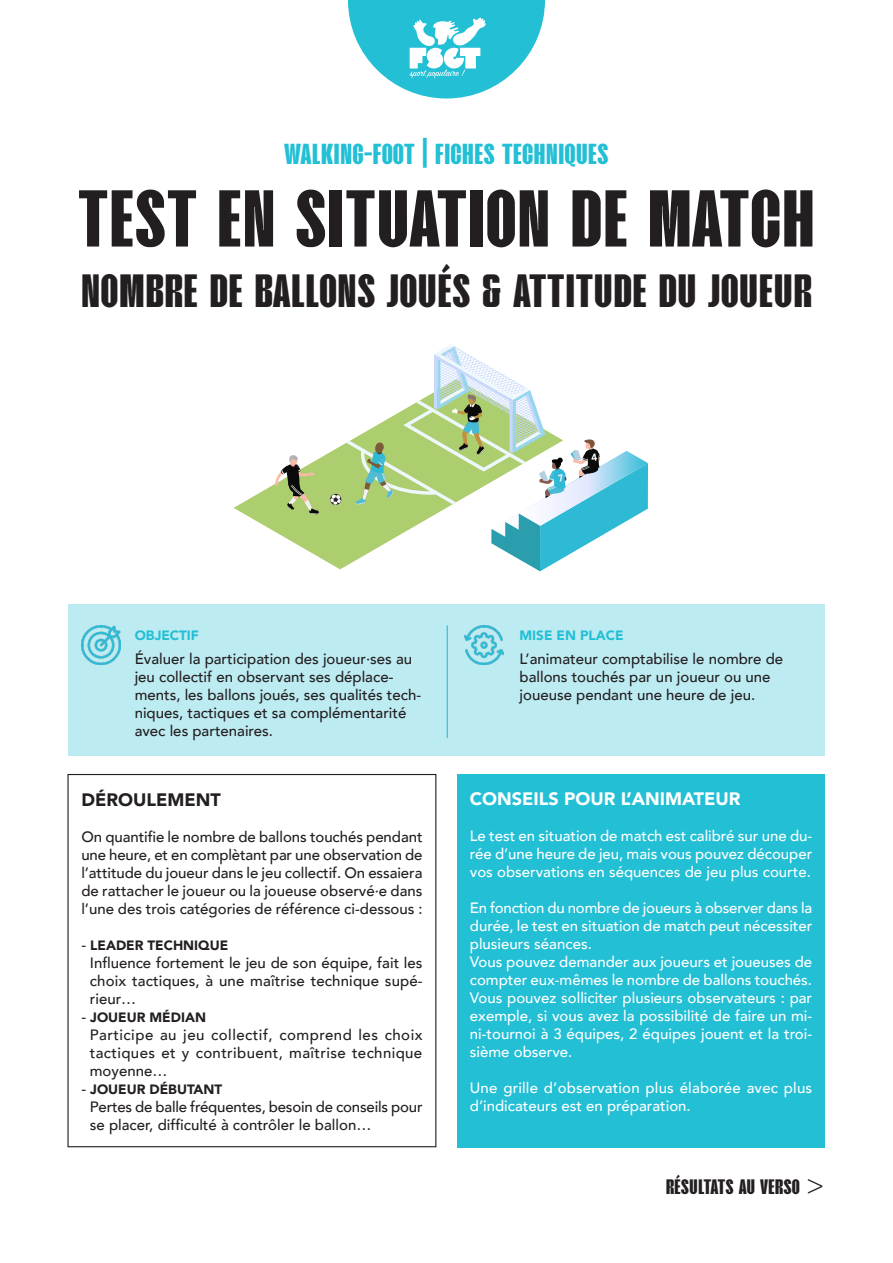
<style>
.page{position:relative;width:893px;height:1263px;background:#fff}
.page>*{position:absolute;margin:0;border:0;box-sizing:border-box;transform-origin:0 0}
.Style_de_paragraphe_1{font:75px "Avaboca";color:#231f20}
.Style_de_paragraphe_1-2{font:43.5px "Avaboca";color:#231f20}
.Style_de_paragraphe_1-3{font:27px "Avaboca";color:#23bfd5}
.Style_de_paragraphe_1-4{font:19.5px "Avaboca";color:#231f20}
.Style_de_paragraphe_1-5{font:900 18px "Avenir";color:#fff}
.Style_de_paragraphe_1-6{font:900 18px "Avenir";color:#231f20}
.Style_de_paragraphe_1-7{font:500 15px/18px "Avenir";color:#231f20;text-align:justify}
.Style_de_paragraphe_1-8{font:500 15px/18px "Avenir";color:#fff;text-align:justify}
.Style_de_paragraphe_1-9{font:900 13.5px "Avenir";color:#231f20}
.Style_de_paragraphe_1-10{font:900 13.5px "Avenir";color:#23bfd5}
.s1{font-weight:500;font-size:15px}
.s2{font-family:"Avenir";font-weight:300;font-size:28.5px}
</style>
<div class="page">
<div style="left:67px;top:774px;width:369px;height:373px;border:1px solid #231f20"></div>
<div style="left:457px;top:774px;width:368px;height:373px;background:#23bfd5"></div>
<div style="left:68px;top:604px;width:757px;height:152px;background:#bdebf2"></div>
<hr style="left:447px;top:625px;width:1px;height:113px;background:#23bfd5">
<img style="left:82px;top:625px;width:39px;height:39px">
<img style="left:464px;top:625px;width:39px;height:39px">
<svg style="left:234px;top:452px;width:96px;height:112px"></svg>
<svg style="left:275px;top:455px;width:44px;height:59px"></svg>
<svg style="left:330px;top:345px;width:318px;height:226px"></svg>
<svg style="left:348px;top:0;width:197px;height:99px"></svg>
<p class="Style_de_paragraphe_1-3" style="left:284px;top:137px;width:326px">WALKING-FOOT | FICHES TECHNIQUES</p>
<p class="Style_de_paragraphe_1" style="left:78px;top:172px;width:739px">TEST EN SITUATION DE MATCH</p>
<p class="Style_de_paragraphe_1-2" style="left:81px;top:263px;width:733px">NOMBRE DE BALLONS JOUÉS &amp; ATTITUDE DU JOUEUR</p>
<p class="Style_de_paragraphe_1-10" style="left:135px;top:624px;width:66px">OBJECTIF</p>
<p class="Style_de_paragraphe_1-7" style="left:135px;top:649px;width:288px;text-align:left">Évaluer la participation des joueur·ses au jeu collectif en observant ses déplace&shy;ments, les ballons joués, ses qualités tech&shy;niques, tactiques et sa complémentarité avec les partenaires.</p>
<p class="Style_de_paragraphe_1-6" style="left:81px;top:784px;width:141px">DÉROULEMENT</p>
<p class="Style_de_paragraphe_1-7" style="left:81px;top:827px;width:343px">On quantifie le nombre de ballons touchés pendant une heure, et en complètant par une observation de l’attitude du joueur dans le jeu collectif. On essaiera de rattacher le joueur ou la joueuse observé·e dans l’une des trois catégories de référence ci-dessous :</p>
<p class="Style_de_paragraphe_1-9" style="left:81px;top:933px;width:148px"><span class="s1">-</span> LEADER TECHNIQUE</p>
<p class="Style_de_paragraphe_1-7" style="left:90px;top:953px;width:334px">Influence fortement le jeu de son équipe, fait les choix tactiques, à une maîtrise technique supé&shy;rieur…</p>
<p class="Style_de_paragraphe_1-9" style="left:81px;top:1005px;width:126px"><span class="s1">-</span> JOUEUR MÉDIAN</p>
<p class="Style_de_paragraphe_1-7" style="left:90px;top:1025px;width:334px">Participe au jeu collectif, comprend les choix tactiques et y contribuent, maîtrise technique moyenne…</p>
<p class="Style_de_paragraphe_1-9" style="left:81px;top:1077px;width:142px"><span class="s1">-</span> JOUEUR DÉBUTANT</p>
<p class="Style_de_paragraphe_1-7" style="left:90px;top:1097px;width:334px">Pertes de balle fréquentes, besoin de conseils pour se placer, difficulté à contrôler le ballon…</p>
<p class="Style_de_paragraphe_1-10" style="left:519px;top:624px;width:106px">MISE EN PLACE</p>
<p class="Style_de_paragraphe_1-7" style="left:519px;top:649px;width:265px;text-align:left">L’animateur comptabilise le nombre de ballons touchés par un joueur ou une joueuse pendant une heure de jeu.</p>
<p class="Style_de_paragraphe_1-5" style="left:470px;top:783px;width:272px">CONSEILS POUR L’ANIMATEUR</p>
<p class="Style_de_paragraphe_1-8" style="left:470px;top:826px;width:344px">Le test en situation de match est calibré sur une du&shy;rée d’une heure de jeu, mais vous pouvez découper vos observations en séquences de jeu plus courte.</p>
<p class="Style_de_paragraphe_1-8" style="left:470px;top:898px;width:344px">En fonction du nombre de joueurs à observer dans la durée, le test en situation de match peut nécessiter plusieurs séances.</p>
<p class="Style_de_paragraphe_1-8" style="left:470px;top:952px;width:344px">Vous pouvez demander aux joueurs et joueuses de compter eux-mêmes le nombre de ballons touchés.</p>
<p class="Style_de_paragraphe_1-8" style="left:470px;top:988px;width:344px">Vous pouvez solliciter plusieurs observateurs : par exemple, si vous avez la possibilité de faire un mi&shy;ni-tournoi à 3 équipes, 2 équipes jouent et la troi&shy;sième observe.</p>
<p class="Style_de_paragraphe_1-8" style="left:470px;top:1078px;width:344px">Une grille d’observation plus élaborée avec plus d’indicateurs est en préparation.</p>
<p class="Style_de_paragraphe_1-4" style="left:666px;top:1174px;width:161px">RÉSULTATS AU VERSO <span class="s2">&gt;</span></p>
</div>
